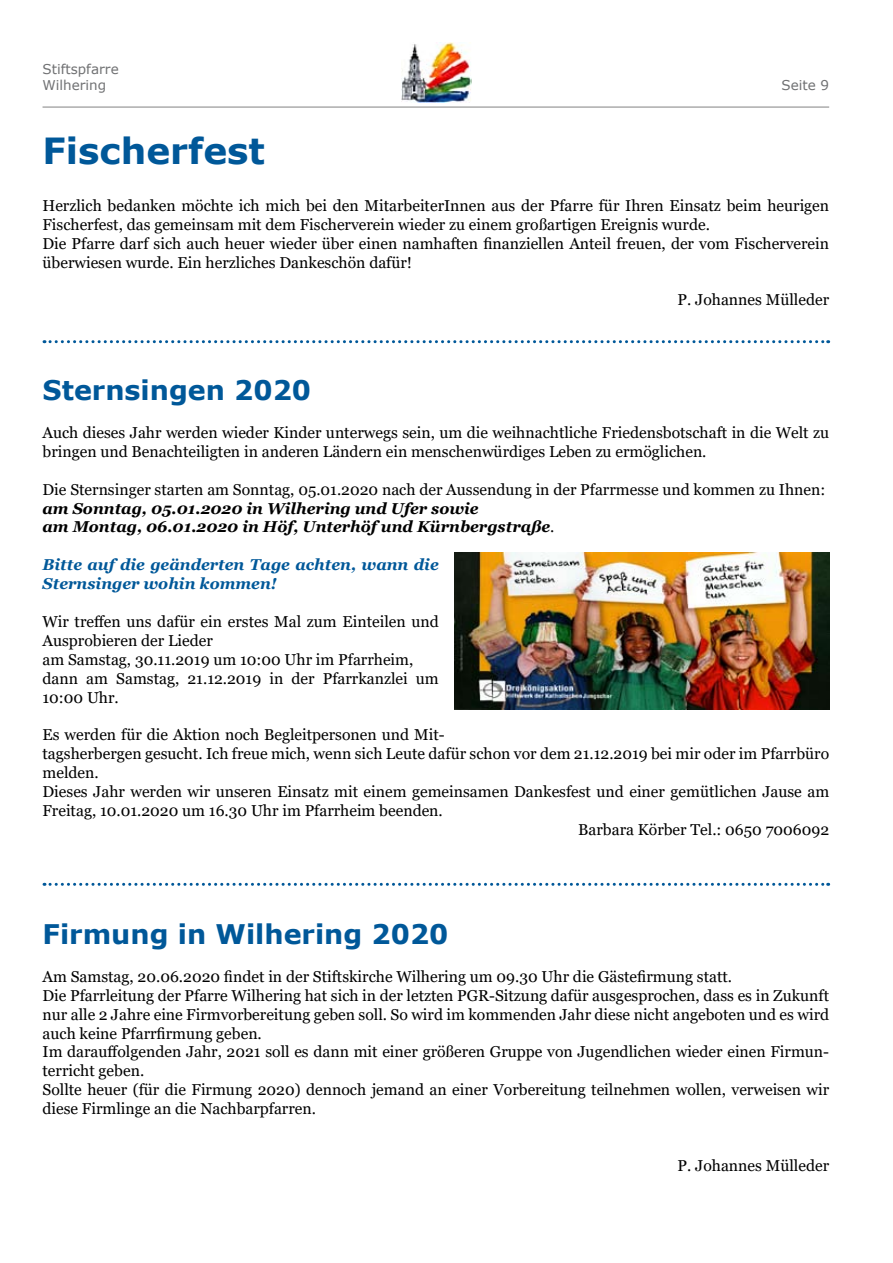
<style>
.page{position:relative;width:893px;height:1263px;background:#fff}
.page>*{position:absolute;margin:0;border:0;box-sizing:border-box;transform-origin:0 0}
.t1{font:700 36px "Verdana";color:#005899}
.t2{font:700 27px "Verdana";color:#005899}
.t3{font:15.75px/18.9px "Georgia";color:#000}
.t4{font:italic 700 15.75px/18.9px "Georgia";color:#000}
.t5{font:italic 700 15.75px/18.9px "Georgia";color:#005899}
.t6{font:13.5px/16.2px "Verdana";color:#707173}
.s1{font-weight:400;font-style:normal}
</style>
<div class="page">
<hr style="left:43px;top:107px;width:786px;height:1px;background:#000">
<img style="left:402px;top:43px;width:69px;height:60px">
<svg style="left:44px;top:340px;width:785px;height:3px"></svg>
<svg style="left:44px;top:883px;width:785px;height:3px"></svg>
<img style="left:455px;top:552px;width:374px;height:157px">
<p class="t6" style="left:43px;top:61px;width:78px">Stiftspfarre<br>Wilhering</p>
<p class="t6" style="left:781px;top:77px;width:49px">Seite 9</p>
<h1 class="t1" style="left:43px;top:125px;width:224px">Fischerfest</h1>
<p class="t3" style="left:43px;top:196px;width:788px">Herzlich bedanken möchte ich mich bei den MitarbeiterInnen aus der Pfarre für Ihren Einsatz beim heurigen Fischerfest, das gemeinsam mit dem Fischerverein wieder zu einem großartigen Ereignis wurde.<br>Die Pfarre darf sich auch heuer wieder über einen namhaften finanziellen Anteil freuen, der vom Fischerverein überwiesen wurde. Ein herzliches Dankeschön dafür!</p>
<p class="t3" style="left:678px;top:291px;width:153px">P. Johannes Mülleder</p>
<h2 class="t2" style="left:43px;top:371px;width:270px">Sternsingen 2020</h2>
<p class="t3" style="left:43px;top:423px;width:788px">Auch dieses Jahr werden wieder Kinder unterwegs sein, um die weihnachtliche Friedensbotschaft in die Welt zu bringen und Benachteiligten in anderen Ländern ein menschenwürdiges Leben zu ermöglichen.</p>
<p class="t3" style="left:43px;top:480px;width:784px">Die Sternsinger starten am Sonntag, 05.01.2020 nach der Aussendung in der Pfarrmesse und kommen zu Ihnen:</p>
<p class="t4" style="left:43px;top:499px;width:513px">am Sonntag, 05.01.2020 in Wilhering und Ufer sowie<br>am Montag, 06.01.2020 in Höf, Unterhöf und Kürnbergstraße<span class="s1">.</span></p>
<p class="t5" style="left:43px;top:555px;width:398px">Bitte auf die geänderten Tage achten, wann die<br>Sternsinger wohin kommen!</p>
<p class="t3" style="left:43px;top:612px;width:398px">Wir treffen uns dafür ein erstes Mal zum Einteilen und Ausprobieren der Lieder<br>am Samstag, 30.11.2019 um 10:00 Uhr im Pfarrheim, dann am Samstag, 21.12.2019 in der Pfarrkanzlei um 10:00 Uhr.</p>
<p class="t3" style="left:43px;top:726px;width:404px">Es werden für die Aktion noch Begleitpersonen und Mit-</p>
<p class="t3" style="left:43px;top:745px;width:788px">tagsherbergen gesucht. Ich freue mich, wenn sich Leute dafür schon vor dem 21.12.2019 bei mir oder im Pfarrbüro</p>
<p class="t3" style="left:43px;top:764px;width:58px">melden.</p>
<p class="t3" style="left:43px;top:782px;width:788px">Dieses Jahr werden wir unseren Einsatz mit einem gemeinsamen Dankesfest und einer gemütlichen Jause am</p>
<p class="t3" style="left:43px;top:801px;width:402px">Freitag, 10.01.2020 um 16.30 Uhr im Pfarrheim beenden.</p>
<p class="t3" style="left:578px;top:820px;width:252px">Barbara Körber Tel.: 0650 7006092</p>
<h2 class="t2" style="left:43px;top:915px;width:407px">Firmung in Wilhering 2020</h2>
<p class="t3" style="left:43px;top:967px;width:788px">Am Samstag, 20.06.2020 findet in der Stiftskirche Wilhering um 09.30 Uhr die Gästefirmung statt.<br>Die Pfarrleitung der Pfarre Wilhering hat sich in der letzten PGR-Sitzung dafür ausgesprochen, dass es in Zukunft nur alle 2 Jahre eine Firmvorbereitung geben soll. So wird im kommenden Jahr diese nicht angeboten und es wird auch keine Pfarrfirmung geben.<br>Im darauffolgenden Jahr, 2021 soll es dann mit einer größeren Gruppe von Jugendlichen wieder einen Firmun&shy;terricht geben.<br>Sollte heuer (für die Firmung 2020) dennoch jemand an einer Vorbereitung teilnehmen wollen, verweisen wir diese Firmlinge an die Nachbarpfarren.</p>
<p class="t3" style="left:678px;top:1156px;width:153px">P. Johannes Mülleder</p>
</div>
